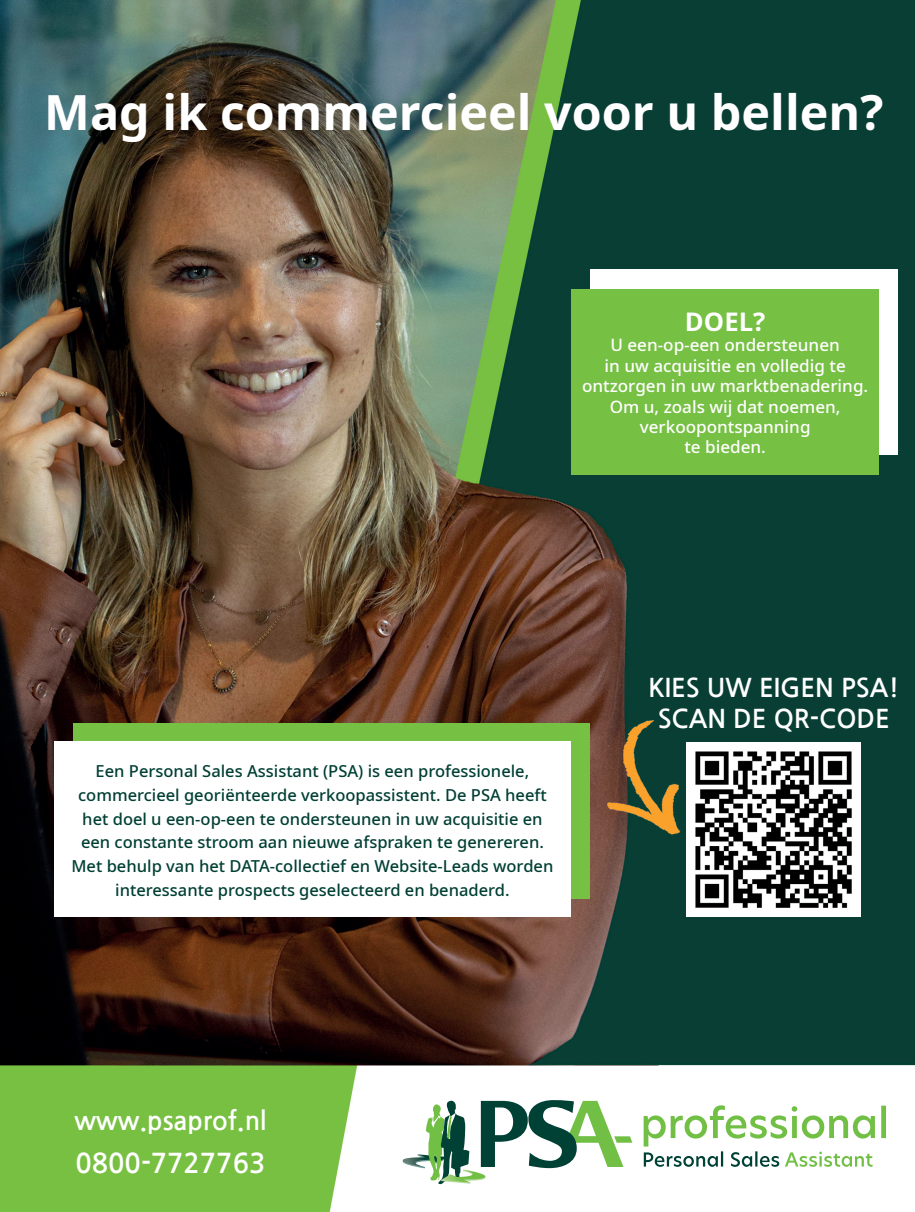
<style>
.page{position:relative;width:915px;height:1212px;background:#fff}
.page>*{position:absolute;margin:0;border:0;box-sizing:border-box;transform-origin:0 0}
.t1{font:700 48.45px "Noto Sans";color:#fff}
.t2{font:700 27px "Nanum Gothic";color:#fff}
.t3{font:700 25.65px/30.8px "Nanum Gothic";color:#fff;text-align:center}
.t4{font:700 25.65px "Noto Sans";color:#fff}
.t5{font:700 25.5px "Nanum Gothic";color:#fff}
.t6{font:500 17.1px/20.5px "Noto Sans";color:#fff;text-align:center}
.t7{font:500 16.5px/23.9px "Noto Sans";color:#003f34;text-align:center}
</style>
<div class="page">
<img style="left:0;top:0;width:914px;height:1212px">
<div style="left:590px;top:269px;width:308px;height:185px;background:#fff"></div>
<div style="left:571px;top:289px;width:307px;height:185px;background:#76c043"></div>
<div style="left:74px;top:723px;width:515px;height:175px;background:#76c043"></div>
<div style="left:54px;top:741px;width:516px;height:175px;background:#fff"></div>
<img style="left:686px;top:743px;width:174px;height:173px">
<img style="left:595px;top:718px;width:122px;height:122px">
<svg style="left:402px;top:1100px;width:230px;height:84px"></svg>
<svg style="left:643px;top:1105px;width:242px;height:62px"></svg>
<h1 class="t1" style="left:44px;top:79px;width:840px">Mag ik commercieel voor u bellen?</h1>
<h3 class="t4" style="left:684px;top:303px;width:82px">DOEL?</h3>
<p class="t6" style="left:582px;top:335px;width:287px">U een-op-een ondersteunen<br>in uw acquisitie en volledig te ontzorgen in uw marktbenadering.<br>Om u, zoals wij dat noemen, verkoopontspanning<br>te bieden.</p>
<p class="t7" style="left:71px;top:759px;width:483px">Een Personal Sales Assistant (PSA) is een professionele, commercieel georiënteerde verkoopassistent. De PSA heeft het doel u een-op-een te ondersteunen in uw acquisitie en een constante stroom aan nieuwe afspraken te genereren.<br>Met behulp van het DATA-collectief en Website-Leads worden interessante prospects geselecteerd en benaderd.</p>
<h3 class="t5" style="left:75px;top:1107px;width:193px">www.psaprof.nl</h3>
<h2 class="t2" style="left:75px;top:1149px;width:191px">0800-7727763</h2>
<h3 class="t3" style="left:648px;top:672px;width:252px">KIES UW EIGEN PSA!<br>SCAN DE QR-CODE</h3>
</div>
